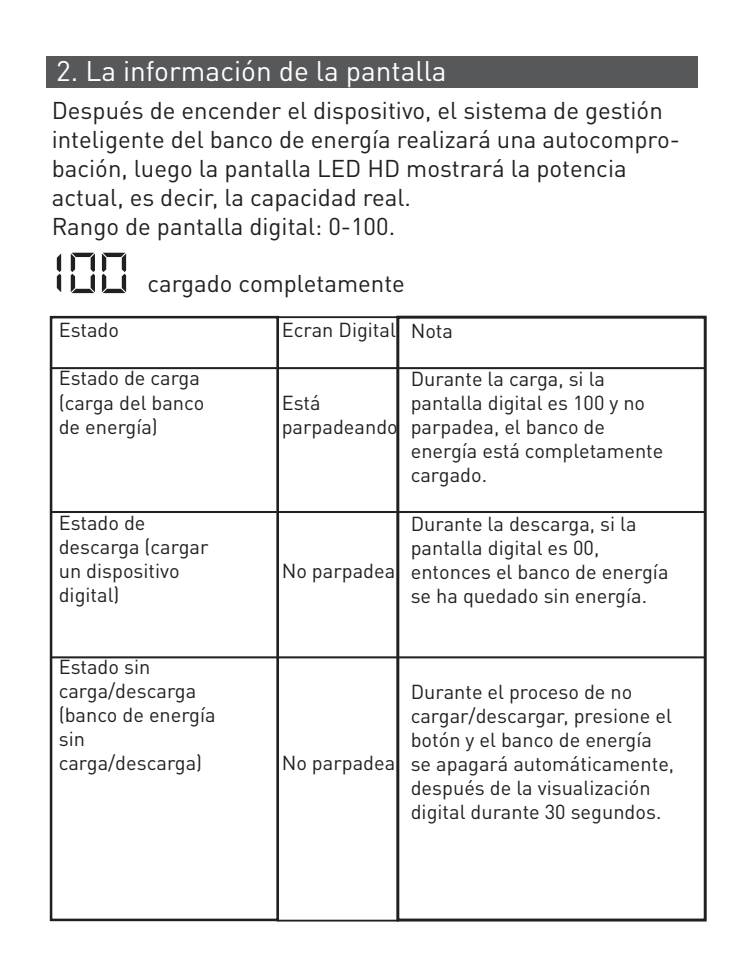
<style>
.page{position:relative;width:749px;height:976px;background:#fff}
.page>*{position:absolute;margin:0;border:0;box-sizing:border-box;transform-origin:0 0}
.t1{font:28px "DIN Pro";color:#fff}
.t2{font:24px/28.8px "DIN Pro";color:#231f20}
.t3{font:20px/24px "DIN Pro";color:#231f20}
</style>
<div class="page">
<div style="left:46px;top:56px;width:651px;height:32px;background:#57585a"></div>
<svg style="left:57px;top:253px;width:4px;height:39px"></svg>
<svg style="left:71px;top:252px;width:24px;height:41px"></svg>
<svg style="left:102px;top:252px;width:24px;height:41px"></svg>
<div style="left:50px;top:316px;width:229px;height:604px;border:3px solid #231f20"></div>
<div style="left:277px;top:316px;width:121px;height:605px;border:2px solid #231f20"></div>
<div style="left:396px;top:315px;width:310px;height:606px;border:3px solid #231f20"></div>
<hr style="left:51px;top:367px;width:654px;height:2px;background:#231f20">
<hr style="left:51px;top:511px;width:654px;height:2px;background:#231f20">
<hr style="left:51px;top:656px;width:654px;height:2px;background:#231f20">
<h1 class="t1" style="left:56px;top:49px;width:392px">2. La información de la pantalla</h1>
<p class="t2" style="left:52px;top:94px;width:629px">Después de encender el dispositivo, el sistema de gestión inteligente del banco de energía realizará una autocompro&shy;bación, luego la pantalla LED HD mostrará la potencia actual, es decir, la capacidad real.<br>Rango de pantalla digital: 0-100.</p>
<p class="t2" style="left:147px;top:266px;width:259px">cargado completamente</p>
<p class="t3" style="left:282px;top:316px;width:116px">Ecran Digital</p>
<p class="t3" style="left:59px;top:316px;width:62px">Estado</p>
<p class="t3" style="left:59px;top:364px;width:147px">Estado de carga (carga del banco de energía)</p>
<p class="t3" style="left:410px;top:317px;width:44px">Nota</p>
<p class="t3" style="left:410px;top:365px;width:254px">Durante la carga, si la pantalla digital es 100 y no parpadea, el banco de energía está completamente cargado.</p>
<p class="t3" style="left:410px;top:509px;width:259px">Durante la descarga, si la pantalla digital es 00, entonces el banco de energía se ha quedado sin energía.</p>
<p class="t3" style="left:282px;top:388px;width:118px">Está parpadeando</p>
<p class="t3" style="left:59px;top:508px;width:151px">Estado de descarga (cargar un dispositivo digital)</p>
<p class="t3" style="left:282px;top:556px;width:115px">No parpadea</p>
<p class="t3" style="left:59px;top:652px;width:158px">Estado sin carga/descarga (banco de energía sin carga/descarga)</p>
<p class="t3" style="left:282px;top:748px;width:115px">No parpadea</p>
<p class="t3" style="left:410px;top:677px;width:265px">Durante el proceso de no cargar/descargar, presione el botón y el banco de energía se apagará automáticamente, después de la visualización digital durante 30 segundos.</p>
</div>
